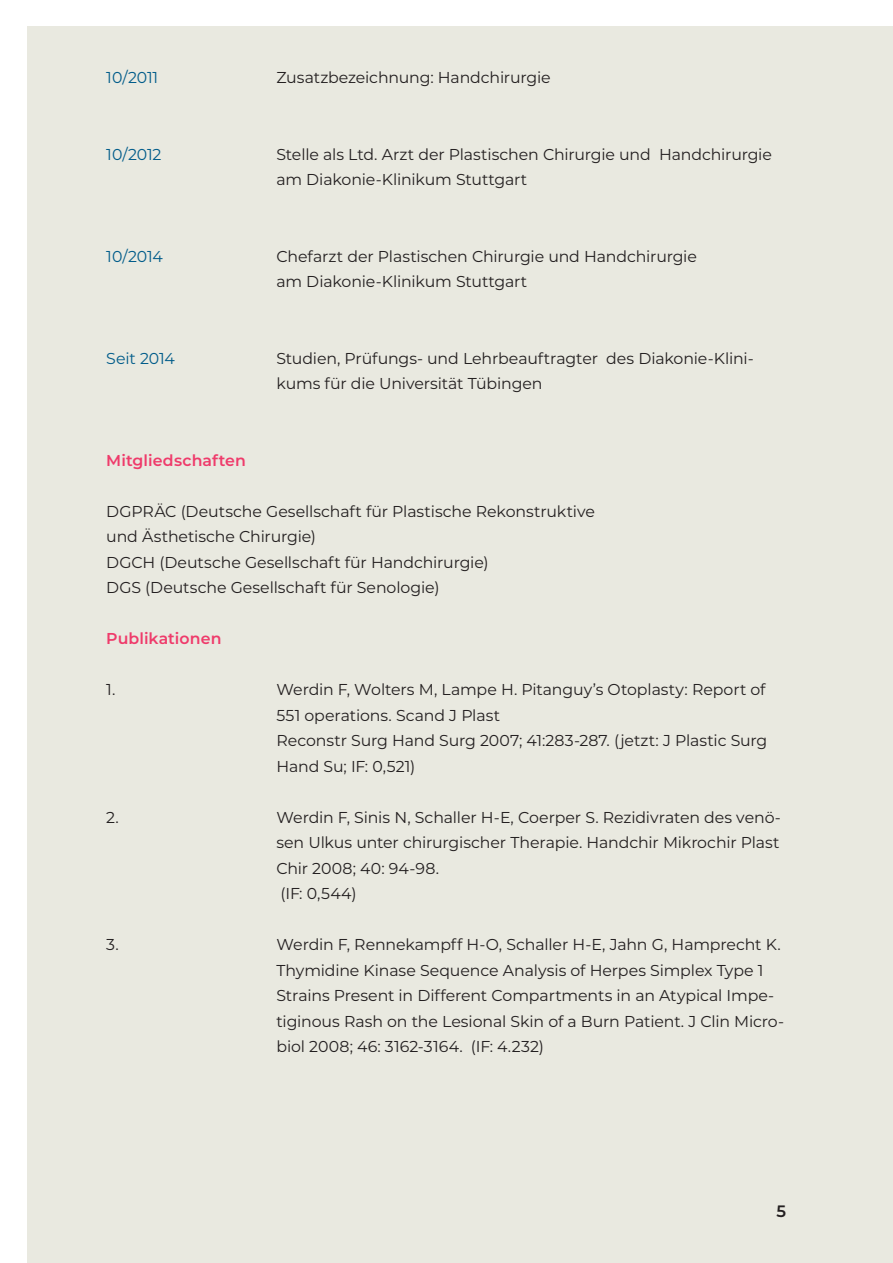
<style>
.page{position:relative;width:893px;height:1263px;background:#fff}
.page>*{position:absolute;margin:0;border:0;box-sizing:border-box;transform-origin:0 0}
.t1{font:600 16.5px "Montserrat";color:#231f20}
._5-Vita{font:15.75px/25.5px "Montserrat";letter-spacing:-.01em;color:#231f20}
._5-Vita-2{font:15.75px "Montserrat";letter-spacing:-.01em;color:#015c8a}
._2-Subhead{font:600 15.75px "Montserrat";letter-spacing:.005em;color:#ef3b6b}
</style>
<div class="page">
<div style="left:28px;top:27px;width:865px;height:1236px;background:#e9e9e0"></div>
<p class="_5-Vita-2" style="left:106px;top:67px;width:54px">10/2011</p>
<p class="_5-Vita" style="left:276px;top:64px;width:276px">Zusatzbezeichnung: Handchirurgie</p>
<p class="_5-Vita-2" style="left:106px;top:143px;width:57px">10/2012</p>
<p class="_5-Vita" style="left:276px;top:141px;width:497px">Stelle als Ltd. Arzt der Plastischen Chirurgie und Handchirurgie am Diakonie-Klinikum Stuttgart</p>
<p class="_5-Vita-2" style="left:106px;top:245px;width:58px">10/2014</p>
<p class="_5-Vita" style="left:276px;top:243px;width:422px">Chefarzt der Plastischen Chirurgie und Handchirurgie</p>
<p class="_5-Vita" style="left:276px;top:268px;width:252px">am Diakonie-Klinikum Stuttgart</p>
<p class="_5-Vita-2" style="left:106px;top:347px;width:70px">Seit 2014</p>
<p class="_5-Vita" style="left:276px;top:345px;width:479px">Studien, Prüfungs- und Lehrbeauftragter des Diakonie-Klini&shy;kums für die Universität Tübingen</p>
<p class="_2-Subhead" style="left:106px;top:449px;width:141px">Mitgliedschaften</p>
<p class="_5-Vita" style="left:106px;top:498px;width:490px">DGPRÄC (Deutsche Gesellschaft für Plastische Rekonstruktive</p>
<p class="_5-Vita" style="left:106px;top:523px;width:211px">und Ästhetische Chirurgie)</p>
<p class="_5-Vita" style="left:106px;top:549px;width:384px">DGCH (Deutsche Gesellschaft für Handchirurgie)</p>
<p class="_5-Vita" style="left:106px;top:574px;width:335px">DGS (Deutsche Gesellschaft für Senologie)</p>
<p class="_2-Subhead" style="left:106px;top:628px;width:117px">Publikationen</p>
<p class="_5-Vita" style="left:106px;top:676px;width:11px">1.</p>
<p class="_5-Vita" style="left:276px;top:676px;width:491px">Werdin F, Wolters M, Lampe H. Pitanguy’s Otoplasty: Report of<br>551 operations. Scand J Plast</p>
<p class="_5-Vita" style="left:276px;top:727px;width:493px">Reconstr Surg Hand Surg 2007; 41:283-287. (jetzt: J Plastic Surg<br>Hand Su; IF: 0,521)</p>
<p class="_5-Vita" style="left:106px;top:804px;width:14px">2.</p>
<p class="_5-Vita" style="left:276px;top:804px;width:506px;text-align:justify">Werdin F, Sinis N, Schaller H-E, Coerper S. Rezidivraten des venö&shy;sen Ulkus unter chirurgischer Therapie. Handchir Mikrochir Plast Chir 2008; 40: 94-98.</p>
<p class="_5-Vita" style="left:281px;top:880px;width:77px">(IF: 0,544)</p>
<p class="_5-Vita" style="left:106px;top:931px;width:14px">3.</p>
<p class="_5-Vita" style="left:276px;top:931px;width:509px">Werdin F, Rennekampff H-O, Schaller H-E, Jahn G, Hamprecht K.<br>Thymidine Kinase Sequence Analysis of Herpes Simplex Type 1<br>Strains Present in Different Compartments in an Atypical Impe&shy;tiginous Rash on the Lesional Skin of a Burn Patient. J Clin Micro&shy;biol 2008; 46: 3162-3164. (IF: 4.232)</p>
<p class="t1" style="left:776px;top:1199px;width:11px">5</p>
</div>
